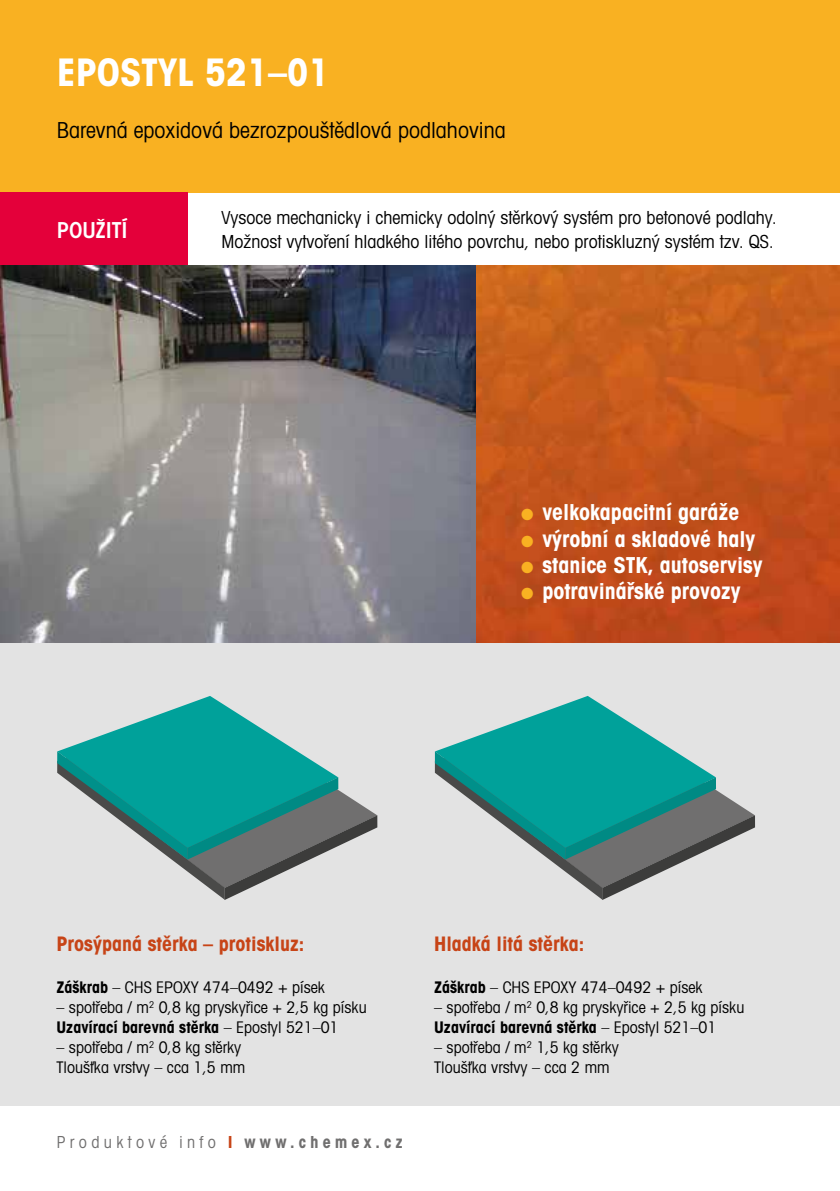
<style>
.page{position:relative;width:840px;height:1191px;background:#fff}
.page>*{position:absolute;margin:0;border:0;box-sizing:border-box;transform-origin:0 0}
.t1{font:700 condensed 38px "Avant Garde CE";color:#fff}
.t2{font:700 condensed 22px "Avant Garde CE";color:#fff}
.t3{font:condensed 22px "Avant Garde CE";color:#000}
.t4{font:600 condensed 22px "Avant Garde CE";color:#fff}
.t5{font:700 condensed 20px "Avant Garde CE";color:#c74417}
.t6{font:condensed 18px/24px "Avant Garde CE";color:#000}
.t7{font:condensed 18px "Avant Gar Got Itc TEE";letter-spacing:.25em;color:#706f6f}
.t8{font:condensed 16px/20px "Avant Garde CE";color:#000}
.s1{color:#f9b122}
.s2{font-weight:700}
.s3{font-weight:700;color:#c74417}
</style>
<div class="page">
<div style="left:0;top:540px;width:839px;height:566px;background:#e3e3e3"></div>
<img style="left:475px;top:265px;width:364px;height:377px">
<div style="left:0;top:0;width:839px;height:193px;background:#f9b122"></div>
<div style="left:0;top:193px;width:187px;height:72px;background:#e4003a"></div>
<img style="left:0;top:265px;width:475px;height:377px">
<svg style="left:436px;top:696px;width:239px;height:55px"></svg>
<svg style="left:434px;top:751px;width:320px;height:149px"></svg>
<svg style="left:58px;top:696px;width:239px;height:55px"></svg>
<svg style="left:57px;top:751px;width:320px;height:149px"></svg>
<h1 class="t1" style="left:57px;top:50px;width:274px">EPOSTYL 521–01</h1>
<h2 class="t3" style="left:57px;top:118px;width:450px">Barevná epoxidová bezrozpouštědlová podlahovina</h2>
<h2 class="t4" style="left:57px;top:217px;width:72px">POUŽITÍ</h2>
<p class="t6" style="left:221px;top:206px;width:556px">Vysoce mechanicky i chemicky odolný stěrkový systém pro betonové podlahy.<br>Možnost vytvoření hladkého litého povrchu, nebo protiskluzný systém tzv. QS.</p>
<h2 class="t2" style="left:521px;top:499px;width:219px"><span class="s1">●</span> velkokapacitní garáže</h2>
<h2 class="t2" style="left:521px;top:526px;width:235px"><span class="s1">●</span> výrobní a skladové haly</h2>
<h2 class="t2" style="left:521px;top:552px;width:243px"><span class="s1">●</span> stanice STK, autoservisy</h2>
<h2 class="t2" style="left:521px;top:579px;width:221px"><span class="s1">●</span> potravinářské provozy</h2>
<p class="t5" style="left:56px;top:932px;width:249px">Prosýpaná stěrka – protiskluz:</p>
<p class="t8" style="left:56px;top:977px;width:270px"><span class="s2">Záškrab</span> – CHS EPOXY 474–0492 + písek</p>
<p class="t8" style="left:56px;top:997px;width:311px">– spotřeba / m<sup>2</sup> 0,8 kg pryskyřice + 2,5 kg písku<br><span class="s2">Uzavírací barevná stěrka</span> – Epostyl 521–01</p>
<p class="t8" style="left:56px;top:1037px;width:190px">– spotřeba / m<sup>2</sup> 0,8 kg stěrky<br>Tloušťka vrstvy – cca 1,5 mm</p>
<p class="t7" style="left:57px;top:1131px;width:347px">Produktové info <span class="s3">I</span> <span class="s2">www.chemex.cz</span></p>
<p class="t5" style="left:434px;top:932px;width:151px">Hladká litá stěrka:</p>
<p class="t8" style="left:434px;top:977px;width:270px"><span class="s2">Záškrab</span> – CHS EPOXY 474–0492 + písek</p>
<p class="t8" style="left:434px;top:997px;width:311px">– spotřeba / m<sup>2</sup> 0,8 kg pryskyřice + 2,5 kg písku<br><span class="s2">Uzavírací barevná stěrka</span> – Epostyl 521–01</p>
<p class="t8" style="left:434px;top:1037px;width:186px">– spotřeba / m<sup>2</sup> 1,5 kg stěrky<br>Tloušťka vrstvy – cca 2 mm</p>
</div>
